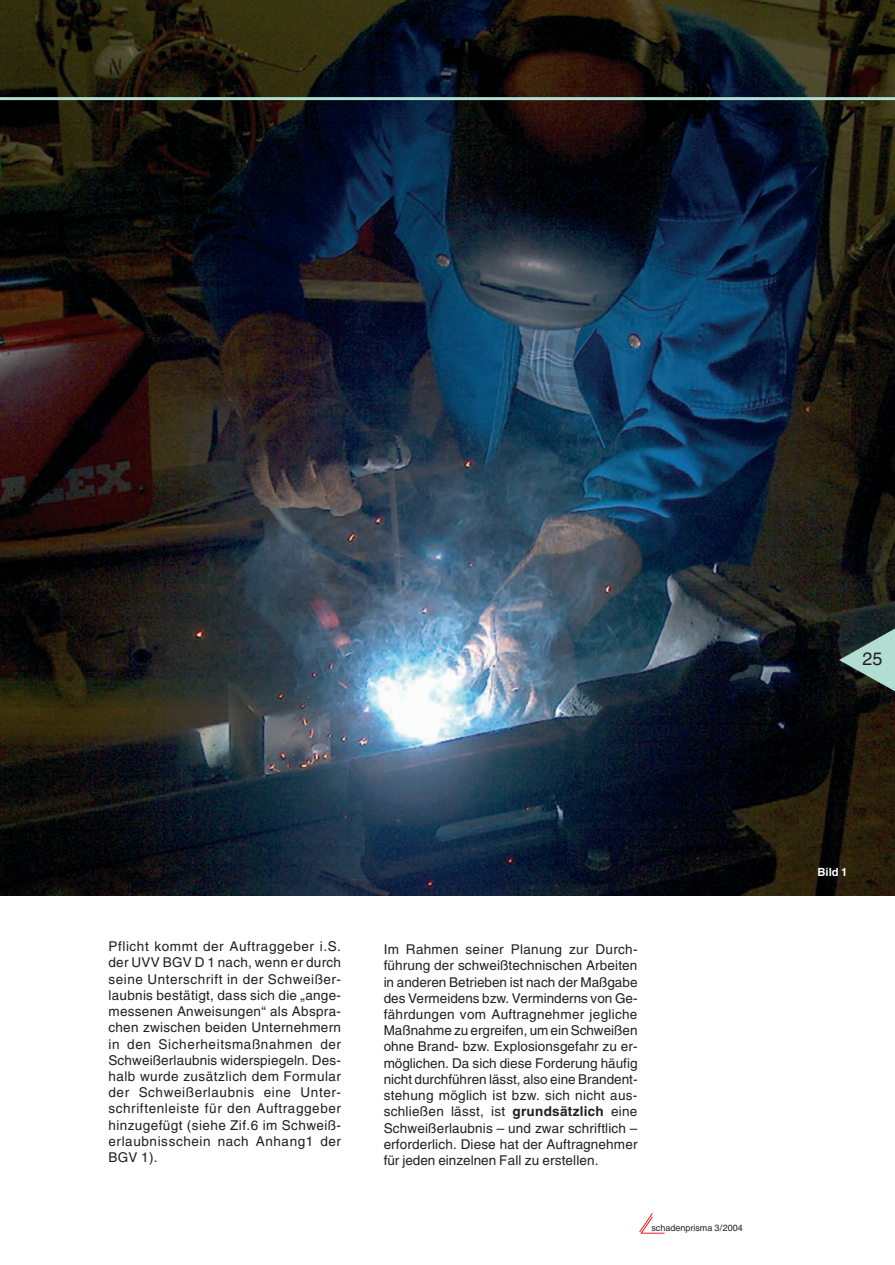
<style>
.page{position:relative;width:895px;height:1265px;background:#fff}
.page>*{position:absolute;margin:0;border:0;box-sizing:border-box;transform-origin:0 0}
.t1{font:18px "Helvetica CE";color:#231f20}
.t2{font:13.5px/16.2px "Helvetica CE";letter-spacing:.015em;color:#231f20;text-align:justify}
.t3{font:700 11.25px "Helvetica CE";color:#fff}
.t4{font:9px "Helvetica CE";color:#231f20}
.s1{font-weight:700}
</style>
<div class="page">
<img style="left:0;top:0;width:894px;height:1234px">
<h1 class="t1" style="left:862px;top:652px;width:22px">25</h1>
<p class="t2" style="left:108px;top:939px;width:234px">Pflicht kommt der Auftraggeber i.S. der UVV BGV D 1 nach, wenn er durch seine Unterschrift in der Schweißer&shy;laubnis bestätigt, dass sich die „ange&shy;messenen Anweisungen“ als Abspra&shy;chen zwischen beiden Unternehmern in den Sicherheitsmaßnahmen der Schweißerlaubnis widerspiegeln. Des&shy;halb wurde zusätzlich dem Formular der Schweißerlaubnis eine Unter&shy;schriftenleiste für den Auftraggeber hinzugefügt (siehe Zif.6 im Schweiß&shy;erlaubnisschein nach Anhang1 der BGV 1).</p>
<p class="t2" style="left:383px;top:942px;width:255px">Im Rahmen seiner Planung zur Durch&shy;führung der schweißtechnischen Arbeiten in anderen Betrieben ist nach der Maßgabe des Vermeidens bzw. Verminderns von Ge&shy;fährdungen vom Auftragnehmer jegliche Maßnahme zu ergreifen, um ein Schweißen ohne Brand- bzw. Explosionsgefahr zu er&shy;möglichen. Da sich diese Forderung häufig nicht durchführen lässt, also eine Brandent&shy;stehung möglich ist bzw. sich nicht aus&shy;schließen lässt, ist <span class="s1">grundsätzlich</span> eine Schweißerlaubnis – und zwar schriftlich – erforderlich. Diese hat der Auftragnehmer für jeden einzelnen Fall zu erstellen.</p>
<p class="t4" style="left:651px;top:1224px;width:93px">schadenprisma 3/2004</p>
<p class="t3" style="left:817px;top:867px;width:31px">Bild 1</p>
</div>
